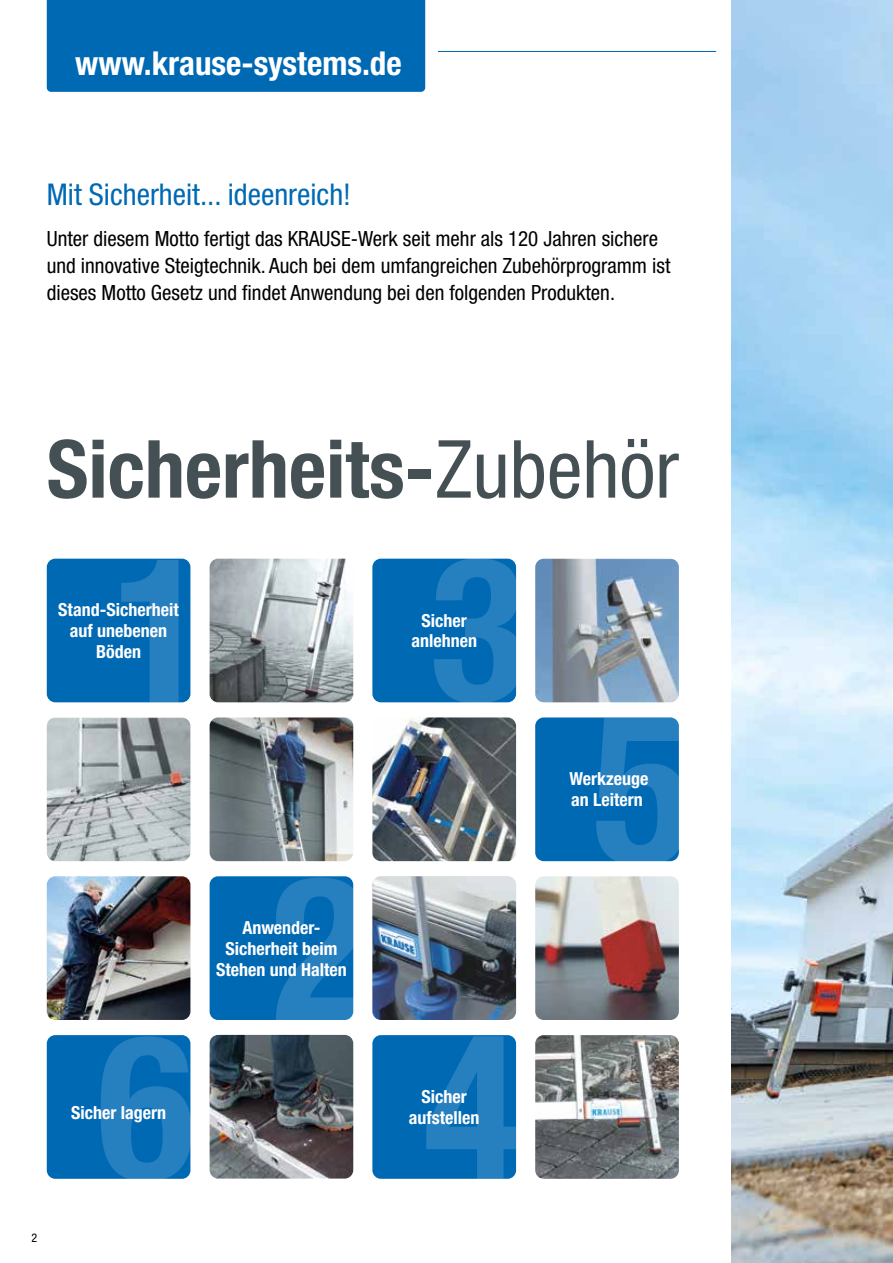
<style>
.page{position:relative;width:893px;height:1263px;background:#fff}
.page>*{position:absolute;margin:0;border:0;box-sizing:border-box;transform-origin:0 0}
.t1{font:700 condensed 209.7px "Helvetica Neue LTW1 G";color:#fff}
.t2{font:700 condensed 201.15px "Helvetica Neue LTW1 G";color:#fff}
.t3{font:700 condensed 80.25px "Helvetica Neue LTW1 G";color:#455055}
.t4{font:700 condensed 33px "Helvetica Neue LTW1 G";color:#fff}
.t5{font:condensed 30px "Helvetica Neue LTW1 G";color:#0069b4}
.t6{font:condensed 21px/27px "Helvetica Neue LTW1 G";color:#000}
.t7{font:700 condensed 18px/21px "Helvetica Neue LTW1 G";color:#fff;text-align:center}
.t8{font:condensed 12px "Helvetica Neue LTW1 G";color:#000}
.s1{font-weight:400}
</style>
<div class="page">
<hr style="left:438px;top:51px;width:278px;height:1px;background:#0069b4">
<img style="left:731px;top:0;width:162px;height:1263px">
<div style="left:47px;top:0;width:378px;height:92px;background:#0069b4"></div>
<div style="left:47px;top:559px;width:143px;height:143px;background:#0069b4;border-radius:9px"></div>
<img style="left:47px;top:717px;width:143px;height:144px">
<img style="left:47px;top:876px;width:143px;height:144px">
<img style="left:210px;top:1035px;width:143px;height:143px">
<img style="left:210px;top:717px;width:143px;height:144px">
<div style="left:210px;top:876px;width:143px;height:144px;background:#0069b4;border-radius:9px"></div>
<img style="left:210px;top:559px;width:143px;height:143px">
<div style="left:372px;top:559px;width:144px;height:143px;background:#0069b4;border-radius:9px"></div>
<img style="left:372px;top:717px;width:144px;height:144px">
<img style="left:372px;top:876px;width:144px;height:144px">
<div style="left:372px;top:1035px;width:144px;height:144px;background:#0069b4;border-radius:9px"></div>
<div style="left:47px;top:1035px;width:143px;height:144px;background:#0069b4;border-radius:9px"></div>
<img style="left:535px;top:559px;width:144px;height:143px">
<div style="left:535px;top:717px;width:144px;height:144px;background:#0069b4;border-radius:9px"></div>
<img style="left:535px;top:876px;width:144px;height:144px">
<img style="left:535px;top:1035px;width:144px;height:144px">
<h3 class="t4" style="left:75px;top:43px;width:328px">www.krause-systems.de</h3>
<h3 class="t5" style="left:47px;top:177px;width:306px">Mit Sicherheit... ideenreich!</h3>
<p class="t6" style="left:47px;top:225px;width:625px">Unter diesem Motto fertigt das KRAUSE-Werk seit mehr als 120 Jahren sichere und innovative Steigtechnik. Auch bei dem umfangreichen Zubehörprogramm ist dieses Motto Gesetz und findet Anwendung bei den folgenden Produkten.</p>
<h3 class="t3" style="left:47px;top:421px;width:634px">Sicherheits-<span class="s1">Zubehör</span></h3>
<h2 class="t2" style="left:113px;top:510px;width:98px">1</h2>
<p class="t7" style="left:58px;top:599px;width:122px">Stand-Sicherheit auf unebenen<br>Böden</p>
<h2 class="t2" style="left:430px;top:509px;width:98px">3</h2>
<p class="t7" style="left:411px;top:610px;width:67px;line-height:20.2px">Sicher anlehnen</p>
<p class="t8" style="left:31px;top:1231px;width:7px">2</p>
<h2 class="t2" style="left:272px;top:828px;width:98px">2</h2>
<p class="t7" style="left:216px;top:917px;width:132px">Anwender-<br>Sicherheit beim<br>Stehen und Halten</p>
<h2 class="t2" style="left:98px;top:987px;width:424px">6 4</h2>
<p class="t7" style="left:409px;top:1086px;width:72px">Sicher aufstellen</p>
<p class="t7" style="left:71px;top:1102px;width:97px">Sicher lagern</p>
<h1 class="t1" style="left:592px;top:663px;width:102px">5</h1>
<p class="t7" style="left:569px;top:768px;width:81px;text-align:left">Werkzeuge an Leitern</p>
</div>
